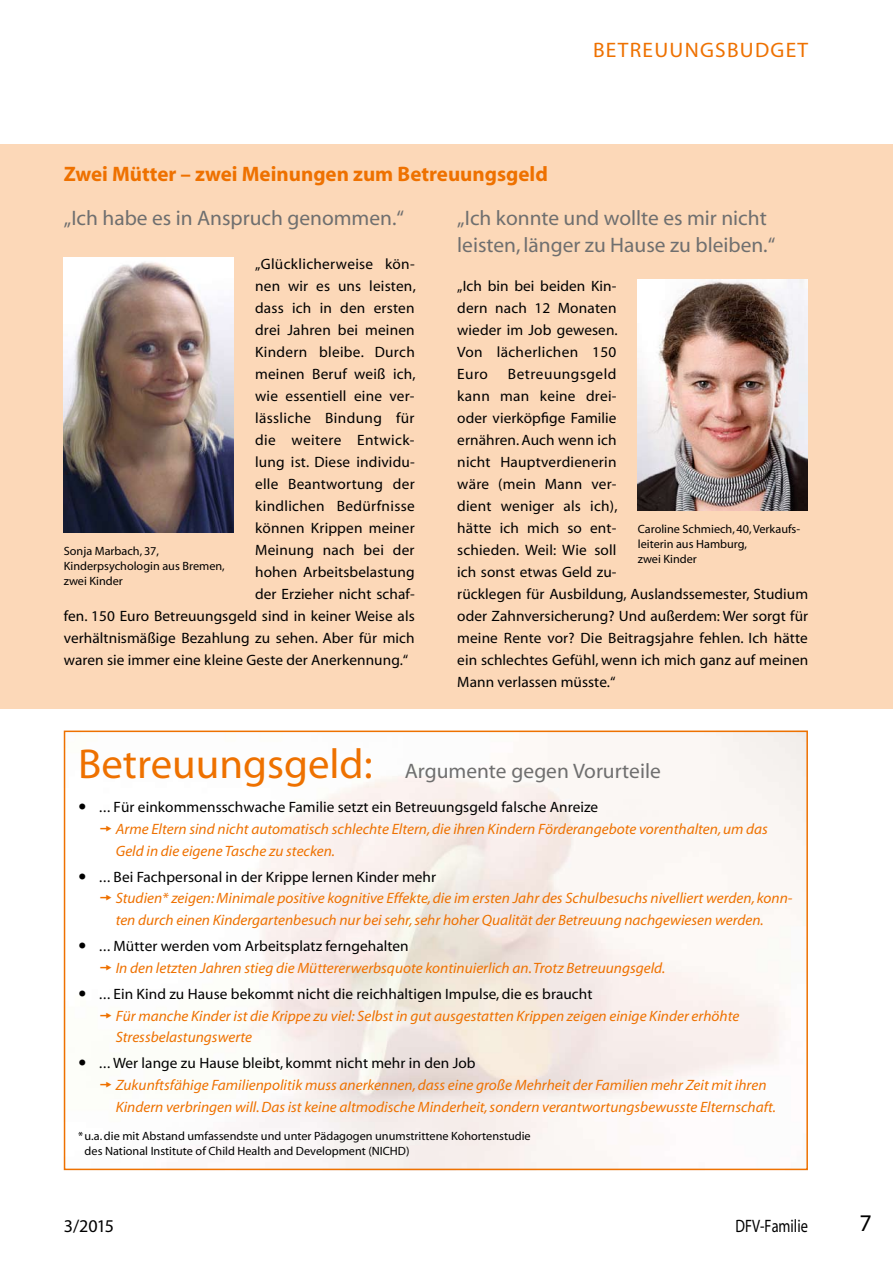
<style>
.page{position:relative;width:893px;height:1263px;background:#fff}
.page>*{position:absolute;margin:0;border:0;box-sizing:border-box;transform-origin:0 0}
.t1{font:24px "Myriad";color:#000}
.t2{font:21px/27px "Myriad";color:#6f6f6f}
.t3{font:700 21px "Myriad";color:#ee7100}
.t4{font:21px "Myriad";letter-spacing:.06em;color:#ee7100}
.t5{font:18px "Myriad";color:#000;scale:.8 1}
.t6{font:18px "Myriad";color:#000}
.t7{font:15px/22px "Myriad";letter-spacing:.005em;color:#000;text-align:justify}
.t8{font:italic 15px/21.8px "Myriad";color:#ee7100}
.t9{font:15px "Myriad";letter-spacing:.025em;color:#000}
.t10{font:12px/15px "Myriad";color:#000}
.s1{font-size:42px;color:#ee7100}
</style>
<div class="page">
<div style="left:0;top:145px;width:893px;height:564px;background:#fcd8b8"></div>
<img style="left:64px;top:258px;width:170px;height:275px">
<img style="left:638px;top:280px;width:170px;height:231px">
<div style="left:64px;top:730px;width:744px;height:440px;border:2px solid #ee7100"></div>
<h2 class="t3" style="left:64px;top:163px;width:486px">Zwei Mütter – zwei Meinungen zum Betreuungsgeld</h2>
<h2 class="t4" style="left:593px;top:39px;width:217px">BETREUUNGSBUDGET</h2>
<h2 class="t2" style="left:64px;top:205px;width:342px">„Ich habe es in Anspruch genommen.“</h2>
<p class="t7" style="left:255px;top:254px;width:161px">„Glücklicherweise kön-</p>
<p class="t7" style="left:255px;top:276px;width:162px">nen wir es uns leisten,</p>
<p class="t7" style="left:255px;top:298px;width:161px">dass ich in den ersten</p>
<p class="t7" style="left:255px;top:320px;width:161px">drei Jahren bei meinen</p>
<p class="t7" style="left:255px;top:342px;width:161px">Kindern bleibe. Durch</p>
<p class="t7" style="left:255px;top:364px;width:162px">meinen Beruf weiß ich,</p>
<p class="t7" style="left:255px;top:385px;width:161px">wie essentiell eine ver-</p>
<p class="t9" style="left:255px;top:410px;width:161px">lässliche Bindung für</p>
<p class="t9" style="left:255px;top:432px;width:161px">die weitere Entwick-</p>
<p class="t7" style="left:255px;top:451px;width:161px">lung ist. Diese individu-</p>
<p class="t7" style="left:255px;top:473px;width:161px">elle Be antwortung der</p>
<p class="t7" style="left:255px;top:495px;width:161px">kindlichen Bedürfnisse</p>
<p class="t7" style="left:255px;top:517px;width:161px">können Krippen meiner</p>
<p class="t7" style="left:255px;top:539px;width:161px">Meinung nach bei der</p>
<p class="t7" style="left:255px;top:561px;width:161px">hohen Arbeitsbelastung</p>
<p class="t7" style="left:255px;top:583px;width:161px">der Erzieher nicht schaf-</p>
<p class="t7" style="left:64px;top:605px;width:352px">fen. 150 Euro Betreuungsgeld sind in keiner Weise als</p>
<p class="t7" style="left:64px;top:627px;width:352px">verhältnismäßige Bezahlung zu sehen. Aber für mich</p>
<p class="t7" style="left:64px;top:649px;width:346px">waren sie immer eine kleine Geste der Anerkennung.“</p>
<p class="t10" style="left:64px;top:543px;width:163px">Sonja Marbach, 37,<br>Kinderpsychologin aus Bremen, zwei Kinder</p>
<h2 class="t2" style="left:457px;top:205px;width:320px">„Ich konnte und wollte es mir nicht leisten, länger zu Hause zu bleiben.“</h2>
<p class="t7" style="left:457px;top:276px;width:162px">„Ich bin bei beiden Kin&shy;dern nach 12 Monaten wieder im Job gewesen.<br>Von lächerlichen 150<br>Euro</p>
<p class="t7" style="left:457px;top:364px;width:352px;text-align:left;text-indent:51px">Betreuungsgeld<br>kann man keine drei-<br>oder vierköpfige Familie<br>ernähren. Auch wenn ich<br>nicht Hauptverdienerin<br>wäre (mein Mann ver-<br>dient weniger als ich),<br>hätte ich mich so ent-<br>schieden. Weil: Wie soll<br>ich sonst etwas Geld zu-<br>rücklegen für Ausbildung, Auslandssemester, Studium oder Zahnversicherung? Und außerdem: Wer sorgt für meine Rente vor? Die Beitragsjahre fehlen. Ich hätte ein schlechtes Gefühl, wenn ich mich ganz auf meinen<br>Mann verlassen müsste.“</p>
<p class="t10" style="left:638px;top:522px;width:164px">Caroline Schmiech, 40, Verkaufs&shy;leiterin aus Hamburg,<br>zwei Kinder</p>
<h2 class="t2" style="left:78px;top:758px;width:584px"><span class="s1">Betreuungsgeld:</span> Argumente gegen Vorurteile</h2>
<p class="t7" style="left:99px;top:797px;width:500px">... Für einkommensschwache Familie setzt ein Betreuungsgeld falsche Anreize</p>
<p class="t8" style="left:116px;top:819px;width:654px">Arme Eltern sind nicht automatisch schlechte Eltern, die ihren Kindern Förderangebote vorenthalten, um das<br>Geld in die eigene Tasche zu stecken.</p>
<p class="t7" style="left:99px;top:866px;width:338px">... Bei Fachpersonal in der Krippe lernen Kinder mehr</p>
<p class="t8" style="left:116px;top:888px;width:678px">Studien* zeigen: Minimale positive kognitive Effekte, die im ersten Jahr des Schulbesuchs nivelliert werden, konn&shy;ten durch einen Kindergartenbesuch nur bei sehr, sehr hoher Qualität der Betreuung nachgewiesen werden.</p>
<p class="t7" style="left:99px;top:936px;width:311px">... Mütter werden vom Arbeitsplatz ferngehalten</p>
<p class="t8" style="left:116px;top:957px;width:551px">In den letzten Jahren stieg die Müttererwerbsquote kontinuierlich an. Trotz Betreuungsgeld.</p>
<p class="t7" style="left:99px;top:983px;width:495px">... Ein Kind zu Hause bekommt nicht die reichhaltigen Impulse, die es braucht</p>
<p class="t8" style="left:116px;top:1005px;width:625px">Für manche Kinder ist die Krippe zu viel: Selbst in gut ausgestatten Krippen zeigen einige Kinder erhöhte<br>Stress belastungswerte</p>
<p class="t7" style="left:99px;top:1053px;width:378px">... Wer lange zu Hause bleibt, kommt nicht mehr in den Job</p>
<p class="t8" style="left:116px;top:1075px;width:662px">Zukunftsfähige Familienpolitik muss anerkennen, dass eine große Mehrheit der Familien mehr Zeit mit ihren<br>Kindern verbringen will. Das ist keine altmodische Minderheit, sondern verantwortungsbewusste Elternschaft.</p>
<p class="t10" style="left:85px;top:1129px;width:448px;text-indent:-7px">* u.a. die mit Abstand umfassendste und unter Pädagogen unumstrittene Kohortenstudie des National Institute of Child Health and Development (NICHD)</p>
<p class="t6" style="left:64px;top:1217px;width:52px">3/2015</p>
<p class="t5" style="left:736px;top:1217px;width:92px">DFV-Familie</p>
<h1 class="t1" style="left:859px;top:1211px;width:14px">7</h1>
</div>
